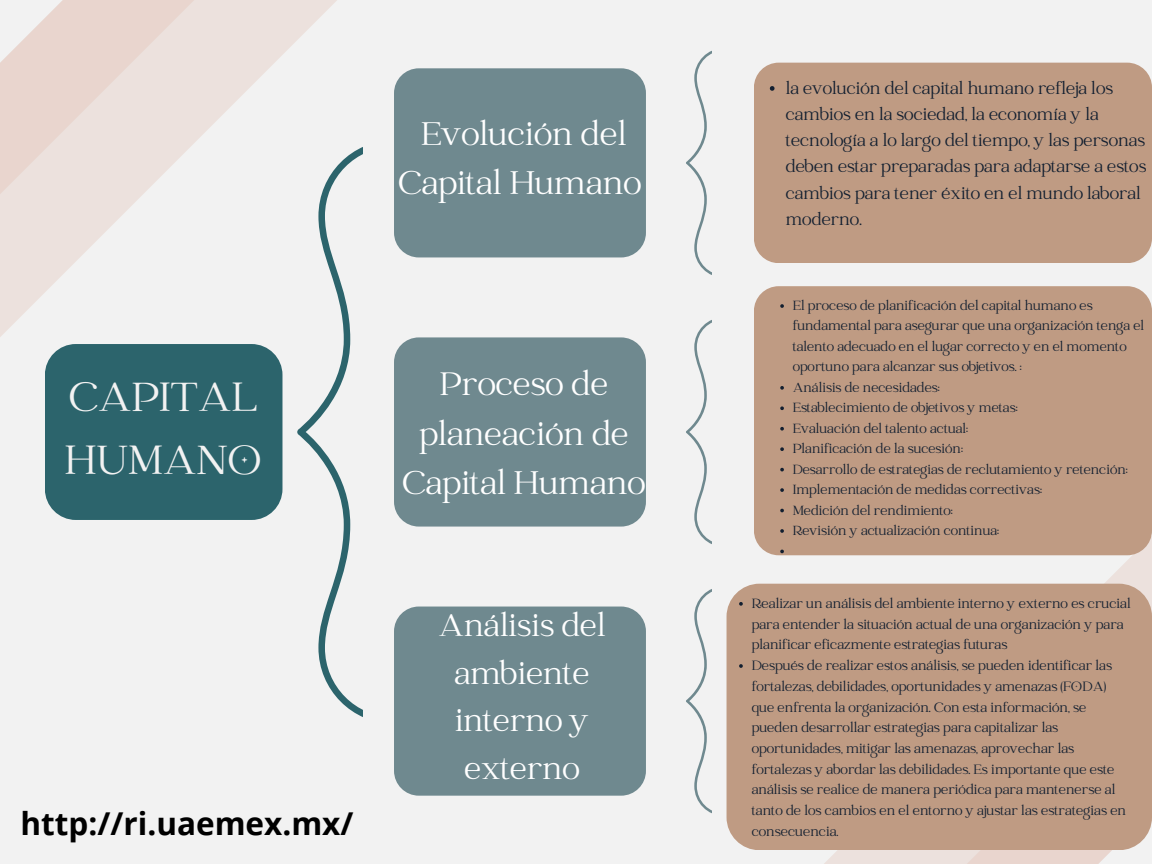
<style>
.page{position:relative;width:1152px;height:864px;background:#f2f2f2}
.page>*{position:absolute;margin:0;border:0;box-sizing:border-box;transform-origin:0 0}
.t1{font:45px/63px "Catchy Mager";color:#f2f2f2}
.t2{font:36px/49.5px "Catchy Mager";color:#fff;text-align:center}
.t3{font:34.5px/47.5px "Catchy Mager";color:#fff;text-align:center}
.t4{font:700 31.5px "Open Sans";color:#000}
.t5{font:18.75px/26.2px "Catchy Mager";color:#121f30}
.t6{font:14.85px/20.7px "Catchy Mager";color:#121f30}
.t7{font:14.55px/20.4px "Catchy Mager";color:#121f30}
</style>
<div class="page">
<svg style="left:297px;top:147px;width:65px;height:570px"></svg>
<div style="left:45px;top:344px;width:237px;height:176px;background:#2c646c;border-radius:31px"></div>
<div style="left:394px;top:607px;width:252px;height:189px;background:#6f898f;border-radius:25px"></div>
<svg style="left:686px;top:50px;width:26px;height:225px"></svg>
<svg style="left:686px;top:320px;width:26px;height:224px"></svg>
<svg style="left:686px;top:589px;width:26px;height:225px"></svg>
<svg style="left:818px;top:535px;width:334px;height:329px"></svg>
<svg style="left:961px;top:823px;width:191px;height:41px"></svg>
<div style="left:727px;top:584px;width:425px;height:266px;background:#bf9b83;border-radius:33px"></div>
<div style="left:394px;top:337px;width:252px;height:190px;background:#6f898f;border-radius:25px"></div>
<div style="left:394px;top:68px;width:252px;height:189px;background:#6f898f;border-radius:25px"></div>
<div style="left:754px;top:286px;width:398px;height:269px;background:#bf9b83;border-radius:25px"></div>
<div style="left:754px;top:63px;width:398px;height:200px;background:#bf9b83;border-radius:25px"></div>
<svg style="left:0;top:0;width:337px;height:337px"></svg>
<svg style="left:0;top:0;width:194px;height:203px;background:#ebddd8"></svg>
<svg style="left:739px;top:602px;width:4px;height:4px"></svg>
<svg style="left:739px;top:664px;width:4px;height:4px"></svg>
<svg style="left:780px;top:304px;width:4px;height:4px"></svg>
<svg style="left:780px;top:386px;width:4px;height:4px"></svg>
<svg style="left:780px;top:406px;width:4px;height:4px"></svg>
<svg style="left:780px;top:427px;width:4px;height:4px"></svg>
<svg style="left:780px;top:447px;width:4px;height:4px"></svg>
<svg style="left:780px;top:468px;width:4px;height:3px"></svg>
<svg style="left:780px;top:488px;width:4px;height:4px"></svg>
<svg style="left:780px;top:509px;width:4px;height:3px"></svg>
<svg style="left:780px;top:529px;width:4px;height:4px"></svg>
<svg style="left:780px;top:550px;width:4px;height:3px"></svg>
<svg style="left:770px;top:86px;width:5px;height:5px"></svg>
<p class="t2" style="left:398px;top:112px;width:245px">Evolución del<br>Capital Humano</p>
<p class="t1" style="left:65px;top:369px;width:199px">CAPITAL<br>HUMANO</p>
<p class="t4" style="left:21px;top:801px;width:334px">http://ri.uaemex.mx/</p>
<p class="t2" style="left:402px;top:362px;width:245px">Proceso de planeación de<br>Capital Humano</p>
<h1 class="t3" style="left:438px;top:604px;width:169px">Análisis del ambiente interno y externo</h1>
<p class="t5" style="left:786px;top:76px;width:362px">la evolución del capital humano refleja los cambios en la sociedad, la economía y la tecnología a lo largo del tiempo, y las personas deben estar preparadas para adaptarse a estos cambios para tener éxito en el mundo laboral moderno.</p>
<h2 class="t7" style="left:793px;top:296px;width:353px">El proceso de planificación del capital humano es fundamental para asegurar que una organización tenga el talento adecuado en el lugar correcto y en el momento oportuno para alcanzar sus objetivos. :</h2>
<h3 class="t7" style="left:793px;top:378px;width:149px">Análisis de necesidades:</h3>
<p class="t7" style="left:793px;top:399px;width:226px">Establecimiento de objetivos y metas:</p>
<p class="t7" style="left:793px;top:419px;width:177px">Evaluación del talento actual:</p>
<p class="t7" style="left:793px;top:440px;width:172px">Planificación de la sucesión:</p>
<p class="t7" style="left:793px;top:460px;width:336px">Desarrollo de estrategias de reclutamiento y retención:</p>
<p class="t7" style="left:793px;top:480px;width:251px">Implementación de medidas correctivas:</p>
<p class="t7" style="left:793px;top:501px;width:162px">Medición del rendimiento:</p>
<p class="t7" style="left:793px;top:521px;width:208px">Revisión y actualización continua:</p>
<h2 class="t6" style="left:752px;top:594px;width:381px">Realizar un análisis del ambiente interno y externo es crucial para entender la situación actual de una organización y para planificar eficazmente estrategias futuras</h2>
<h2 class="t6" style="left:752px;top:656px;width:376px">Después de realizar estos análisis, se pueden identificar las fortalezas, debilidades, oportunidades y amenazas (FODA) que enfrenta la organización. Con esta información, se pueden desarrollar estrategias para capitalizar las oportunidades, mitigar las amenazas, aprovechar las fortalezas y abordar las debilidades. Es importante que este análisis se realice de manera periódica para mantenerse al tanto de los cambios en el entorno y ajustar las estrategias en consecuencia.</h2>
</div>
